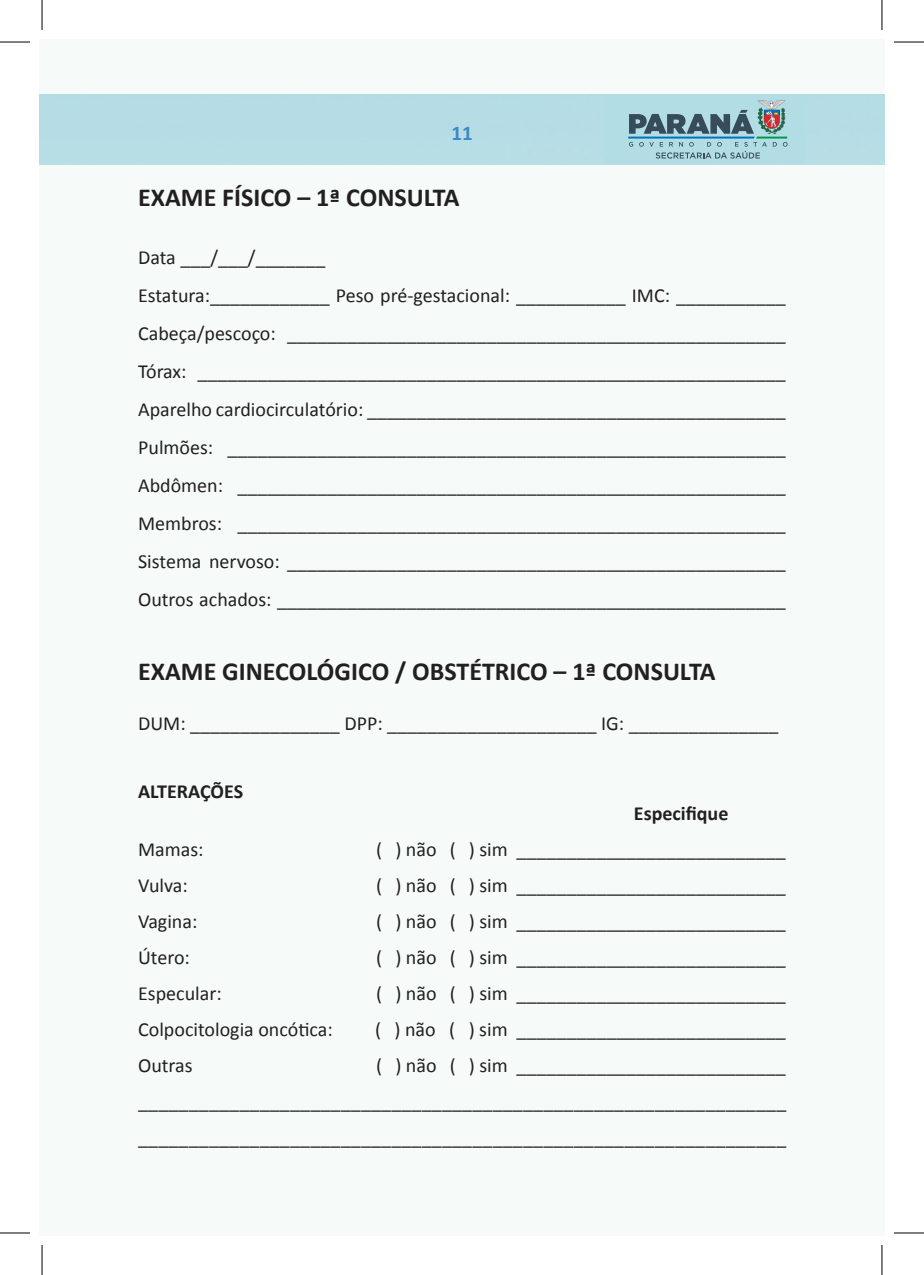
<style>
.page{position:relative;width:924px;height:1275px;background:#fff}
.page>*{position:absolute;margin:0;border:0;box-sizing:border-box;transform-origin:0 0}
.t1{font:700 26px "Calibri";color:#231f20}
.t2{font:700 21px "Calibri";color:#398cc4}
.t3{font:20px/36px "Calibri";color:#231f20}
.t4{font:700 20px "Calibri";color:#231f20}
</style>
<div class="page">
<div style="left:603px;top:95px;width:201px;height:68px;background:#b3dde5"></div>
<svg style="left:628px;top:100px;width:159px;height:59px"></svg>
<hr style="left:0;top:42px;width:30px;height:1px;background:#000">
<hr style="left:893px;top:42px;width:30px;height:1px;background:#000">
<hr style="left:0;top:1232px;width:30px;height:1px;background:#000">
<hr style="left:893px;top:1232px;width:30px;height:1px;background:#000">
<hr style="left:42px;top:0;width:1px;height:30px;background:#000">
<hr style="left:42px;top:1245px;width:1px;height:30px;background:#000">
<hr style="left:881px;top:0;width:1px;height:30px;background:#000">
<hr style="left:881px;top:1245px;width:1px;height:30px;background:#000">
<p class="t2" style="left:451px;top:118px;width:23px">11</p>
<p class="t1" style="left:138px;top:178px;width:323px">EXAME FÍSICO – 1ª CONSULTA</p>
<p class="t3" style="left:138px;top:238px;width:189px">Data ___/___/_______</p>
<p class="t3" style="left:138px;top:276px;width:649px">Estatura:____________ Peso pré-gestacional: ___________ IMC: ___________</p>
<p class="t3" style="left:138px;top:314px;width:649px">Cabeça/pescoço: __________________________________________________</p>
<p class="t3" style="left:138px;top:352px;width:649px">Tórax: ___________________________________________________________</p>
<p class="t3" style="left:138px;top:390px;width:649px">Aparelho cardiocirculatório: __________________________________________</p>
<p class="t3" style="left:138px;top:428px;width:648px">Pulmões: ________________________________________________________</p>
<p class="t3" style="left:138px;top:466px;width:648px">Abdômen: _______________________________________________________</p>
<p class="t3" style="left:138px;top:504px;width:648px">Membros: _______________________________________________________</p>
<p class="t3" style="left:138px;top:542px;width:649px">Sistema nervoso: __________________________________________________</p>
<p class="t3" style="left:138px;top:580px;width:648px">Outros achados: ___________________________________________________</p>
<p class="t1" style="left:138px;top:652px;width:578px">EXAME GINECOLÓGICO / OBSTÉTRICO – 1ª CONSULTA</p>
<p class="t3" style="left:138px;top:704px;width:641px">DUM: _______________ DPP: _____________________ IG: _______________</p>
<p class="t4" style="left:138px;top:777px;width:106px">ALTERAÇÕES</p>
<p class="t4" style="left:633px;top:799px;width:96px">Especifique</p>
<p class="t3" style="left:138px;top:830px;width:67px">Mamas:</p>
<p class="t3" style="left:376px;top:830px;width:411px">( ) não ( ) sim ___________________________</p>
<p class="t3" style="left:138px;top:866px;width:51px">Vulva:</p>
<p class="t3" style="left:376px;top:866px;width:411px">( ) não ( ) sim ___________________________</p>
<p class="t3" style="left:138px;top:902px;width:61px">Vagina:</p>
<p class="t3" style="left:376px;top:902px;width:411px">( ) não ( ) sim ___________________________</p>
<p class="t3" style="left:138px;top:938px;width:53px">Útero:</p>
<p class="t3" style="left:376px;top:938px;width:411px">( ) não ( ) sim ___________________________</p>
<p class="t3" style="left:138px;top:974px;width:85px">Especular:</p>
<p class="t3" style="left:376px;top:974px;width:411px">( ) não ( ) sim ___________________________</p>
<p class="t3" style="left:138px;top:1010px;width:196px">Colpocitologia oncótica:</p>
<p class="t3" style="left:375px;top:1010px;width:412px">( ) não ( ) sim ___________________________</p>
<p class="t3" style="left:138px;top:1046px;width:56px">Outras</p>
<p class="t3" style="left:376px;top:1046px;width:411px">( ) não ( ) sim ___________________________</p>
<p class="t3" style="left:138px;top:1082px;width:649px">________________________________________________________________ ________________________________________________________________</p>
</div>
